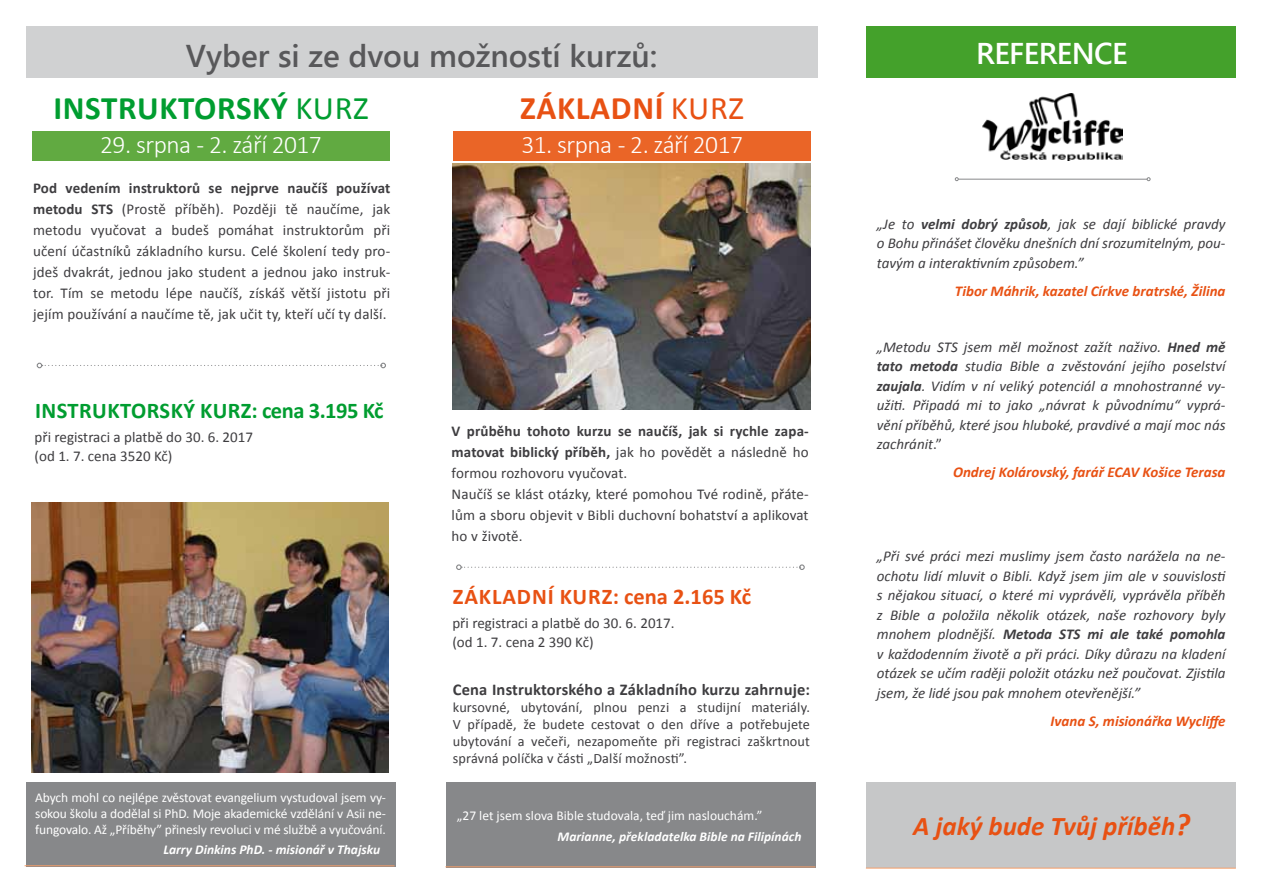
<style>
.page{position:relative;width:1263px;height:893px;background:#fff}
.page>*{position:absolute;margin:0;border:0;box-sizing:border-box;transform-origin:0 0}
.t1{font:700 33px "Calibri";letter-spacing:.02em;color:#009d30}
.t2{font:700 33px "Calibri";letter-spacing:.02em;color:#e85113}
.t3{font:600 31.5px "Segoe UI";color:#58585a}
.t4{font:600 30px "Segoe UI";letter-spacing:-.02em;color:#fff}
.t5{font:italic 700 27px "Calibri";color:#e85113}
.t6{font:300 25.5px "Calibri";letter-spacing:-.02em;color:#fff}
.t7{font:700 22.5px "Calibri";letter-spacing:.01em;color:#009d30}
.t8{font:700 22.5px "Calibri";letter-spacing:.03em;color:#e85113}
.t9{font:700 16.5px "Calibri";letter-spacing:.01em;color:#3e3d40}
.t10{font:italic 15px/19.5px "Calibri";color:#3e3d40;text-align:justify}
.t11{font:15px/21px "Calibri";letter-spacing:.01em;color:#3e3d40}
.t12{font:italic 700 15px "Calibri";color:#e85113}
.t13{font:14.25px/17.1px "Calibri";letter-spacing:.01em;color:#3e3d40;text-align:justify}
.t14{font:13.5px/16.2px "Calibri";letter-spacing:-.01em;color:#fff;text-align:justify}
.t15{font:italic 700 13.5px "Calibri";color:#fff}
.s1{font-weight:400}
.s2{font-weight:700}
.s3{font-style:normal}
.s4{font-size:31.5px}
</style>
<div class="page">
<div style="left:27px;top:27px;width:791px;height:51px;background:#d0d1d2"></div>
<div style="left:866px;top:783px;width:370px;height:85px;background:#c6c7c8"></div>
<div style="left:32px;top:131px;width:357px;height:30px;background:#61aa41"></div>
<div style="left:446px;top:783px;width:370px;height:85px;background:#87888a"></div>
<div style="left:26px;top:783px;width:370px;height:84px;background:#87888a"></div>
<hr style="left:25px;top:865px;width:369px;height:1px;background:#f39d69">
<hr style="left:445px;top:866px;width:370px;height:1px;background:#f39d69">
<hr style="left:866px;top:868px;width:370px;height:1px;background:#f39d69">
<div style="left:453px;top:131px;width:357px;height:30px;background:#ea6527"></div>
<div style="left:866px;top:27px;width:370px;height:51px;background:#44a12b"></div>
<img style="left:31px;top:503px;width:358px;height:269px">
<img style="left:453px;top:163px;width:357px;height:246px">
<img style="left:982px;top:94px;width:141px;height:67px">
<svg style="left:37px;top:363px;width:349px;height:5px"></svg>
<hr style="left:958px;top:179px;width:189px;height:1px;background:#87888a">
<svg style="left:955px;top:177px;width:4px;height:4px"></svg>
<svg style="left:456px;top:564px;width:349px;height:6px"></svg>
<h2 class="t3" style="left:186px;top:34px;width:473px">Vyber si ze dvou možností kurzů:</h2>
<h3 class="t4" style="left:976px;top:32px;width:153px">reference</h3>
<h1 class="t1" style="left:53px;top:87px;width:317px">Instruktorský <span class="s1">kurz</span></h1>
<h3 class="t6" style="left:100px;top:129px;width:223px">29. srpna - 2. září 2017</h3>
<p class="t11" style="left:33px;top:178px;width:359px;text-align:justify"><span class="s2">Pod vedením instruktorů se nejprve naučíš používat metodu STS</span> (Prostě příběh). Později tě naučíme, jak metodu vyučovat a budeš pomáhat instruktorům při učení účastníků základního kursu. Celé školení tedy pro&shy;jdeš dvakrát, jednou jako student a jednou jako instruk&shy;tor. Tím se metodu lépe naučíš, získáš větší jistotu při jejím používání a naučíme tě, jak učit ty, kteří učí ty další.</p>
<h3 class="t7" style="left:35px;top:396px;width:350px">Instruktorský kurZ: cena 3.195 Kč</h3>
<p class="t11" style="left:35px;top:427px;width:220px;line-height:19.5px">při registraci a platbě do 30. 6. 2017 (od 1. 7. cena 3520 Kč)</p>
<p class="t14" style="left:35px;top:789px;width:352px">Abych mohl co nejlépe zvěstovat evangelium vystudoval jsem vy&shy;sokou školu a dodělal si PhD. Moje akademické vzdělání v Asii ne&shy;fungovalo. Až „Příběhy” přinesly revoluci v mé službě a vyučování.</p>
<p class="t15" style="left:163px;top:841px;width:218px">Larry Dinkins PhD. - misionář v Thajsku</p>
<h1 class="t2" style="left:520px;top:87px;width:225px">Základní <span class="s1">kurz</span></h1>
<h3 class="t6" style="left:521px;top:129px;width:223px">31. srpna - 2. září 2017</h3>
<p class="t11" style="left:452px;top:420px;width:359px"><span class="s2">V průběhu tohoto kurzu se naučíš, jak si rychle zapa&shy;matovat biblický příběh,</span> jak ho povědět a následně ho formou rozhovoru vyučovat.<br>N aučíš se klást otázky, které pomohou Tvé rodině, přáte&shy;lům a sboru objevit v Bibli duchovní bohatství a aplikovat ho v životě.</p>
<h3 class="t8" style="left:453px;top:582px;width:300px">Základní kurZ: cena 2.165 Kč</h3>
<p class="t11" style="left:452px;top:613px;width:224px;line-height:19.5px">při registraci a platbě do 30. 6. 2017. (od 1. 7. cena 2 390 Kč)</p>
<p class="t9" style="left:453px;top:679px;width:359px">Cena Instruktorského a Základního kurzu zahrnuje:</p>
<p class="t13" style="left:453px;top:699px;width:359px">kursovné, ubytování, plnou penzi a studijní materiály.<br>V případě, že budete cestovat o den dříve a potřebujete ubytování a večeři, nezapomeňte při registraci zaškrtnout správná políčka v části „Další možnosti”.</p>
<p class="t14" style="left:457px;top:808px;width:307px">„27 let jsem slova Bible studovala, teď jim naslouchám.”</p>
<p class="t15" style="left:558px;top:828px;width:245px">Marianne, překladatelka Bible na Filipínách</p>
<p class="t10" style="left:877px;top:214px;width:350px">„Je to <span class="s2">velmi dobrý způsob</span>, jak se dají biblické pravdy o Bohu přinášet člověku dnešních dní srozumitelným, pou&shy;tavým a interaktivním způsobem.”</p>
<p class="t12" style="left:955px;top:281px;width:272px">Tibor Máhrik, kazatel Církve bratrské, Žilina</p>
<p class="t10" style="left:877px;top:337px;width:350px">„Metodu STS jsem měl možnost zažít naživo. <span class="s2">Hned mě tato metoda</span> studia Bible a zvěstování jejího poselství <span class="s2">zaujala</span>. Vidím v ní veliký potenciál a mnohostranné vy&shy;užiti. Připadá mi to jako „návrat k původnímu“ vyprá&shy;vění příběhů, které jsou hluboké, pravdivé a mají moc nás zachránit<span class="s3">.”</span></p>
<p class="t12" style="left:953px;top:463px;width:274px">Ondrej Kolárovský, farář ECAV Košice Terasa</p>
<p class="t10" style="left:877px;top:546px;width:350px">„Při své práci mezi muslimy jsem často narážela na ne&shy;ochotu lidí mluvit o Bibli. Když jsem jim ale v souvislosti s nějakou situací, o které mi vyprávěli, vyprávěla příběh z Bible a položila několik otázek, naše rozhovory byly mnohem plodnější. <span class="s2">Metoda STS mi ale také pomohla </span>v každodenním životě a při práci. Díky důrazu na kladení otázek se učím raději položit otázku než poučovat. Zjistila jsem, že lidé jsou pak mnohem otevřenější.”</p>
<p class="t12" style="left:1050px;top:711px;width:177px">Ivana S, misionářka Wycliffe</p>
<h3 class="t5" style="left:913px;top:808px;width:278px">A jaký bude Tvůj příběh<span class="s4">?</span></h3>
</div>
